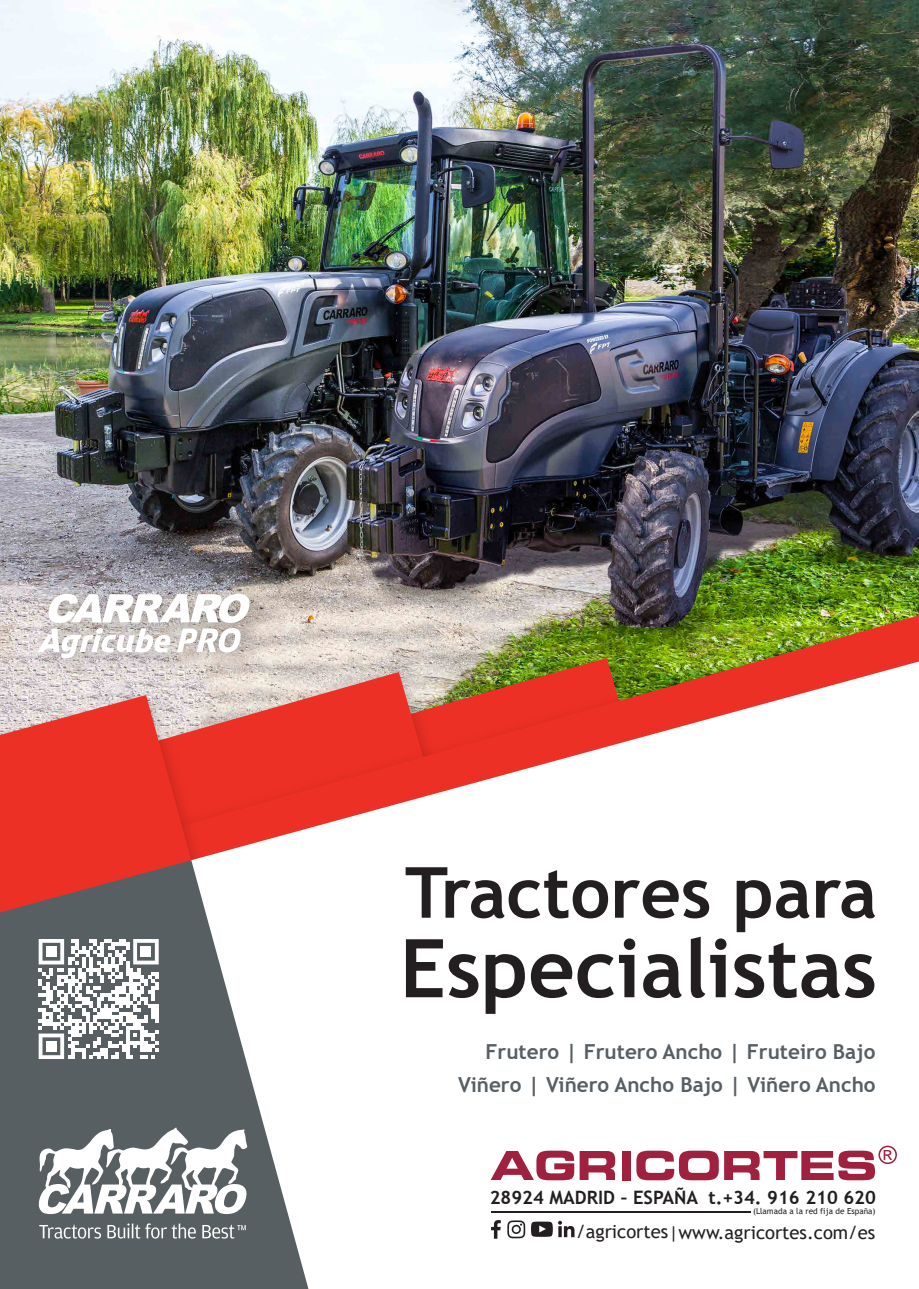
<style>
.page{position:relative;width:919px;height:1289px;background:#fff}
.page>*{position:absolute;margin:0;border:0;box-sizing:border-box;transform-origin:0 0}
.t1{font:700 81px "Trebuchet MS";color:#231f20}
.t2{font:700 70.5px "Trebuchet MS";color:#231f20}
.t3{font:700 20.7px "Trebuchet MS";color:#575f64}
.t4{font:18.45px "Trebuchet MS";color:#231f20}
.t5{font:700 18.45px "Trebuchet MS";color:#231f20}
.t6{font:8.4px "Trebuchet MS";color:#231f20}
</style>
<div class="page">
<img style="left:0;top:0;width:918px;height:643px">
<img style="left:279px;top:597px;width:639px;height:18px">
<img style="left:279px;top:615px;width:639px;height:46px">
<svg style="left:0;top:695px;width:191px;height:151px;background:#e94940"></svg>
<svg style="left:0;top:846px;width:191px;height:442px;background:#6c5859"></svg>
<svg style="left:191px;top:661px;width:727px;height:627px"></svg>
<svg style="left:39px;top:1126px;width:208px;height:87px"></svg>
<svg style="left:39px;top:1223px;width:207px;height:15px;background:#7f8587"></svg>
<svg style="left:491px;top:1219px;width:9px;height:19px"></svg>
<svg style="left:507px;top:1220px;width:67px;height:18px"></svg>
<hr style="left:491px;top:1211px;width:259px;height:1px;background:#231f20">
<svg style="left:490px;top:1150px;width:125px;height:30px"></svg>
<div style="left:621px;top:1150px;width:9px;height:29px;background:#9f213d"></div>
<svg style="left:636px;top:1150px;width:82px;height:30px"></svg>
<svg style="left:724px;top:1145px;width:172px;height:35px"></svg>
<img style="left:16px;top:572px;width:263px;height:116px">
<svg style="left:38px;top:593px;width:211px;height:65px"></svg>
<svg style="left:39px;top:939px;width:120px;height:119px"></svg>
<div style="left:46px;top:946px;width:11px;height:11px;background:#fff"></div>
<div style="left:140px;top:946px;width:11px;height:11px;background:#fff"></div>
<div style="left:46px;top:1040px;width:11px;height:11px;background:#fff"></div>
<h2 class="t2" style="left:405px;top:848px;width:473px">Tractores para</h2>
<h1 class="t1" style="left:400px;top:917px;width:478px">Especialistas</h1>
<p class="t3" style="left:485px;top:1038px;width:391px">Frutero | Frutero Ancho | Fruteiro Bajo</p>
<p class="t3" style="left:458px;top:1071px;width:419px">Viñero | Viñero Ancho Bajo | Viñero Ancho</p>
<p class="t5" style="left:489px;top:1185px;width:387px">28924 MADRID – ESPAÑA t.+34. 916 210 620</p>
<p class="t6" style="left:753px;top:1205px;width:124px">(Llamada a la red fija de España)</p>
<p class="t4" style="left:576px;top:1220px;width:301px">/agricortes|www.agricortes.com/es</p>
</div>
